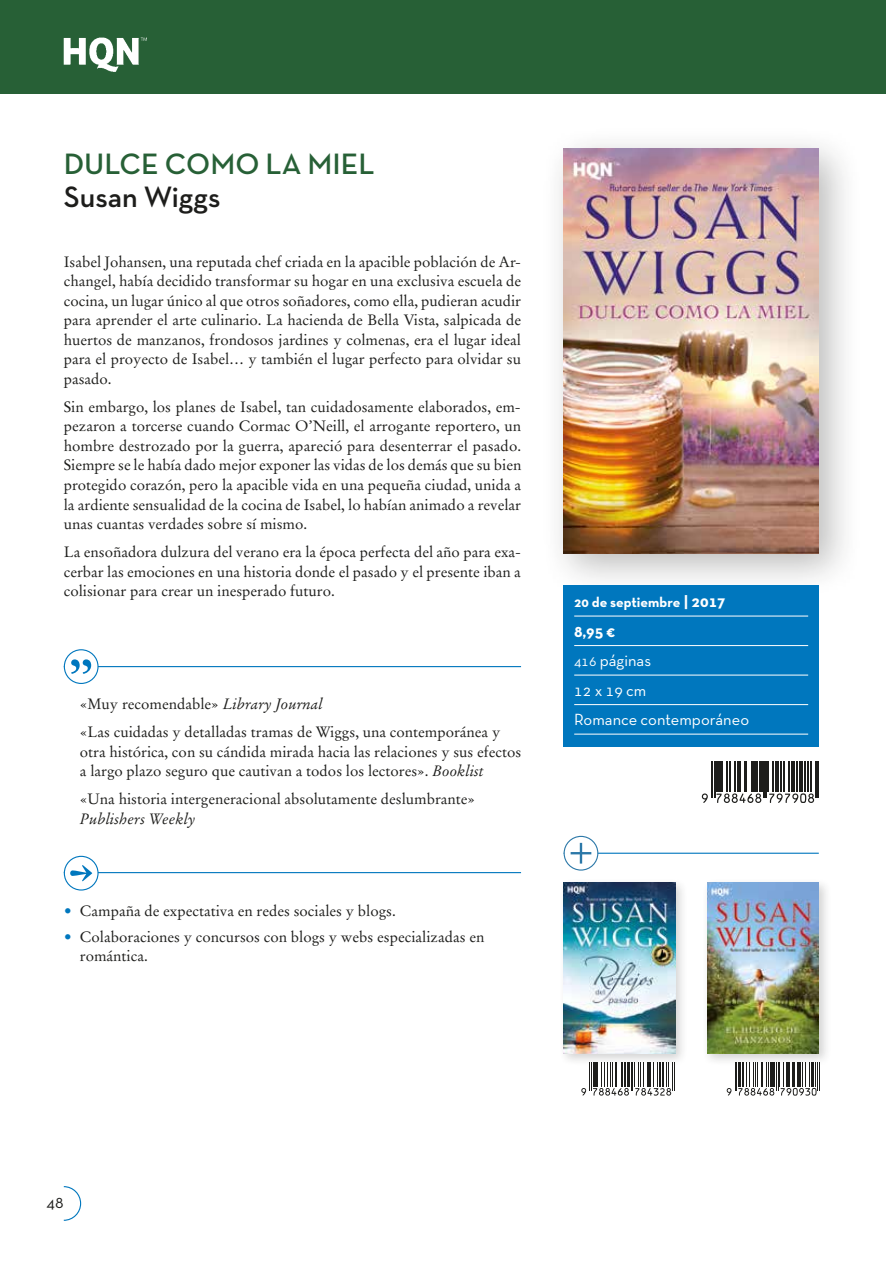
<style>
.page{position:relative;width:886px;height:1262px;background:#fff}
.page>*{position:absolute;margin:0;border:0;box-sizing:border-box;transform-origin:0 0}
.t1{font:600 30px "Neutra Text TF";color:#276036}
.t2{font:600 30px "Neutra Text TF";color:#1d1d1b}
.t3{font:16.5px/29.5px "Neutra Text TF";color:#fff}
.t4{font:16.5px "Neutra Text TF";color:#1d1d1b}
.t5{font:15px/19.5px "Stempel Garamond LT Std";color:#1d1d1b;text-align:justify}
.t6{font:italic 15px "Stempel Garamond LT Std";color:#1d1d1b}
.t7{font:700 14.25px "Neutra Text TF";color:#fff}
.s1{font-style:italic}
.s2{color:#0077be}
.s3{font-size:16.5px}
.s4{font-weight:700}
.s5{font-size:14.25px}
</style>
<div class="page">
<div style="left:0;top:0;width:886px;height:94px;background:#276036"></div>
<img style="left:63px;top:37px;width:84px;height:35px">
<svg style="left:63px;top:1186px;width:19px;height:35px"></svg>
<hr style="left:563px;top:852px;width:256px;height:1px;background:#0077be">
<svg style="left:564px;top:836px;width:34px;height:34px"></svg>
<div style="left:563px;top:835px;width:35px;height:35px;border:1px solid #2c78a8;border-radius:50%"></div>
<svg style="left:570px;top:842px;width:21px;height:21px"></svg>
<hr style="left:64px;top:872px;width:457px;height:1px;background:#0077be">
<svg style="left:64px;top:856px;width:34px;height:34px"></svg>
<div style="left:64px;top:855px;width:35px;height:35px;border:1px solid #0077be;border-radius:50%"></div>
<svg style="left:70px;top:865px;width:22px;height:16px"></svg>
<hr style="left:64px;top:666px;width:457px;height:1px;background:#0077be">
<div style="left:64px;top:649px;width:34px;height:34px;background:#fff;border-radius:50%"></div>
<div style="left:64px;top:649px;width:35px;height:35px;border:1px solid #0077be;border-radius:50%"></div>
<svg style="left:71px;top:659px;width:20px;height:15px"></svg>
<div style="left:540px;top:126px;width:323px;height:471px;background:#1d1d1b;opacity:.3"></div>
<img style="left:563px;top:149px;width:256px;height:404px">
<div style="left:563px;top:585px;width:256px;height:161px;background:#0077be"></div>
<hr style="left:574px;top:615px;width:234px;height:1px;background:#fff">
<hr style="left:574px;top:645px;width:234px;height:1px;background:#fff">
<hr style="left:574px;top:674px;width:234px;height:1px;background:#fff">
<hr style="left:574px;top:704px;width:234px;height:1px;background:#fff">
<hr style="left:574px;top:733px;width:234px;height:1px;background:#fff">
<svg style="left:702px;top:793px;width:6px;height:10px"></svg>
<hr style="left:711px;top:761px;width:2px;height:36px;background:#1d1d1b">
<hr style="left:714px;top:761px;width:1px;height:36px;background:#1d1d1b">
<hr style="left:716px;top:761px;width:3px;height:31px;background:#1d1d1b">
<hr style="left:720px;top:761px;width:3px;height:31px;background:#1d1d1b">
<hr style="left:726px;top:761px;width:1px;height:31px;background:#1d1d1b">
<hr style="left:729px;top:761px;width:2px;height:31px;background:#1d1d1b">
<hr style="left:734px;top:761px;width:1px;height:31px;background:#1d1d1b">
<hr style="left:737px;top:761px;width:1px;height:31px;background:#1d1d1b">
<hr style="left:740px;top:761px;width:1px;height:31px;background:#1d1d1b">
<hr style="left:744px;top:761px;width:2px;height:31px;background:#1d1d1b">
<hr style="left:751px;top:761px;width:1px;height:31px;background:#1d1d1b">
<hr style="left:753px;top:761px;width:1px;height:31px;background:#1d1d1b">
<svg style="left:716px;top:793px;width:45px;height:10px"></svg>
<hr style="left:755px;top:761px;width:2px;height:31px;background:#1d1d1b">
<hr style="left:759px;top:761px;width:3px;height:31px;background:#1d1d1b">
<hr style="left:763px;top:761px;width:1px;height:36px;background:#1d1d1b">
<hr style="left:765px;top:761px;width:1px;height:36px;background:#1d1d1b">
<hr style="left:768px;top:761px;width:1px;height:31px;background:#1d1d1b">
<hr style="left:772px;top:761px;width:1px;height:31px;background:#1d1d1b">
<hr style="left:775px;top:761px;width:4px;height:31px;background:#1d1d1b">
<hr style="left:780px;top:761px;width:1px;height:31px;background:#1d1d1b">
<hr style="left:783px;top:761px;width:1px;height:31px;background:#1d1d1b">
<hr style="left:788px;top:761px;width:1px;height:31px;background:#1d1d1b">
<hr style="left:791px;top:761px;width:4px;height:31px;background:#1d1d1b">
<hr style="left:796px;top:761px;width:1px;height:31px;background:#1d1d1b">
<hr style="left:799px;top:761px;width:3px;height:31px;background:#1d1d1b">
<hr style="left:805px;top:761px;width:1px;height:31px;background:#1d1d1b">
<svg style="left:769px;top:793px;width:45px;height:10px"></svg>
<hr style="left:807px;top:761px;width:1px;height:31px;background:#1d1d1b">
<hr style="left:810px;top:761px;width:1px;height:31px;background:#1d1d1b">
<hr style="left:815px;top:761px;width:1px;height:36px;background:#1d1d1b">
<hr style="left:817px;top:761px;width:1px;height:36px;background:#1d1d1b">
<div style="left:558px;top:877px;width:130px;height:190px;background:#1d1d1b;opacity:.2"></div>
<img style="left:563px;top:882px;width:112px;height:171px">
<div style="left:702px;top:877px;width:129px;height:190px;background:#1d1d1b;opacity:.2"></div>
<img style="left:707px;top:882px;width:112px;height:171px">
<svg style="left:581px;top:1062px;width:93px;height:33px"></svg>
<svg style="left:726px;top:1062px;width:94px;height:33px"></svg>
<h1 class="t1" style="left:64px;top:145px;width:19px">DUL</h1>
<h1 class="t1" style="left:120px;top:145px;width:92px">CE COMO</h1>
<h1 class="t1" style="left:265px;top:145px;width:102px">LA MIEL</h1>
<h1 class="t2" style="left:64px;top:178px;width:158px">SUSAN WIGGS</h1>
<p class="t5" style="left:64px;top:252px;width:459px">Isabel Johansen, una reputada chef criada en la apacible población de Ar&shy;changel, había decidido transformar su hogar en una exclusiva escuela de cocina, un lugar único al que otros soñadores, como ella, pudieran acudir para aprender el arte culinario. La hacienda de Bella Vista, salpicada de huertos de manzanos, frondosos jardines y colmenas, era el lugar ideal para el proyecto de Isabel… y también el lugar perfecto para olvidar su pasado.</p>
<p class="t5" style="left:64px;top:397px;width:459px">Sin embargo, los planes de Isabel, tan cuidadosamente elaborados, em&shy;pezaron a torcerse cuando Cormac O’Neill, el arrogante reportero, un hombre destrozado por la guerra, apareció para desenterrar el pasado.<br>Siempre se le había dado mejor exponer las vidas de los demás que su bien protegido corazón, pero la apacible vida en una pequeña ciudad, unida a la ardiente sensualidad de la cocina de Isabel, lo habían animado a revelar unas cuantas verdades sobre sí mismo.</p>
<p class="t5" style="left:64px;top:542px;width:459px">La ensoñadora dulzura del verano era la época perfecta del año para exa&shy;cerbar las emociones en una historia donde el pasado y el presente iban a colisionar para crear un inesperado futuro.</p>
<p class="t5" style="left:80px;top:690px;width:422px;line-height:28px">«Muy recomendable» <span class="s1">Library Journal<br></span>«Las cuidadas y detalladas tramas de Wiggs, una contemporánea y</p>
<p class="t5" style="left:80px;top:742px;width:443px">otra histórica, con su cándida mirada hacia las relaciones y sus efectos a largo plazo seguro que cautivan a todos los lectores». <span class="s1">Booklist</span></p>
<p class="t5" style="left:80px;top:789px;width:396px">«Una historia intergeneracional absolutamente deslumbrante»</p>
<p class="t6" style="left:80px;top:809px;width:117px">Publishers Weekly</p>
<p class="t5" style="left:64px;top:900px;width:333px"><span class="s2">•</span> Campaña de expectativa en redes sociales y blogs.</p>
<p class="t5" style="left:80px;top:926px;width:406px;text-indent:-16px"><span class="s2">•</span> Colaboraciones y concursos con blogs y webs especializadas en romántica.</p>
<p class="t7" style="left:574px;top:593px;width:153px">20 de septiembre <span class="s3">| 2017</span></p>
<p class="t3" style="left:574px;top:616px;width:176px"><span class="s4">8,95 €<br></span><span class="s5">416</span> páginas<br>12 x 19 cm<br>Romance contemporáneo</p>
<p class="t4" style="left:47px;top:1191px;width:19px">48</p>
</div>
